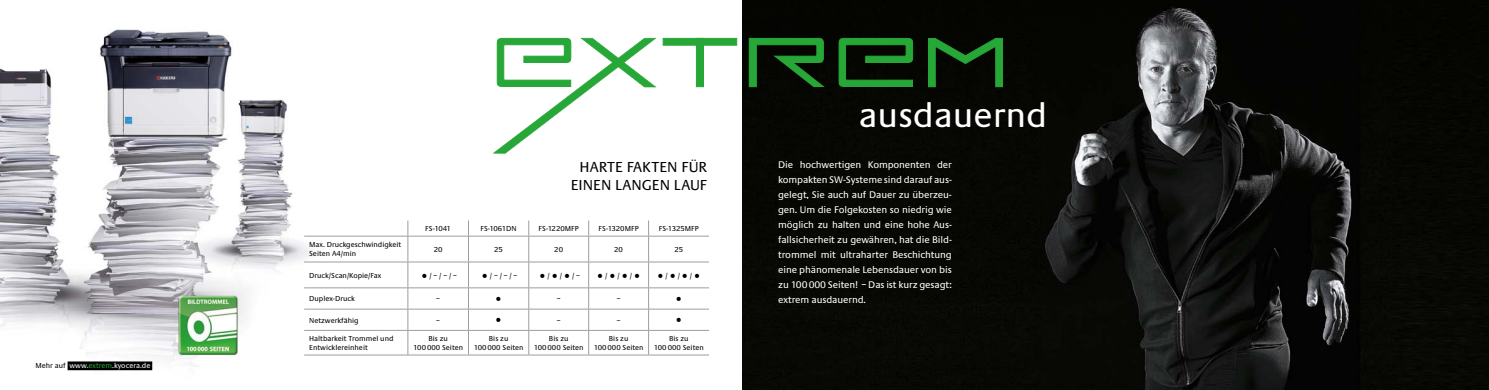
<style>
.page{position:relative;width:1489px;height:390px;background:#fff}
.page>*{position:absolute;margin:0;border:0;box-sizing:border-box;transform-origin:0 0}
.t1{font:35.5px "Praxis EF";color:#fff}
.t2{font:15px "Praxis EF";color:#000}
.t3{font:10px/15px "Praxis EF";letter-spacing:-.01em;color:#fff;text-align:justify}
.t4{font:7.5px/9px "Praxis EF";color:#000;text-align:center}
.t5{font:7.5px "Praxis EF";color:#fff}
.s1{color:#000}
.s2{color:#27a737}
.s3{font-size:15px}
</style>
<div class="page">
<img style="left:742px;top:0;width:746px;height:390px">
<img style="left:0;top:29px;width:350px;height:342px">
<hr style="left:304px;top:236px;width:104px;height:1px;background:#9d9d9c">
<hr style="left:408px;top:236px;width:60px;height:1px;background:#9d9d9c">
<hr style="left:468px;top:236px;width:60px;height:1px;background:#9d9d9c">
<hr style="left:528px;top:236px;width:60px;height:1px;background:#9d9d9c">
<hr style="left:588px;top:236px;width:60px;height:1px;background:#9d9d9c">
<hr style="left:648px;top:236px;width:61px;height:1px;background:#9d9d9c">
<hr style="left:304px;top:262px;width:104px;height:1px;background:#9d9d9c">
<hr style="left:408px;top:262px;width:60px;height:1px;background:#9d9d9c">
<hr style="left:468px;top:262px;width:60px;height:1px;background:#9d9d9c">
<hr style="left:528px;top:262px;width:60px;height:1px;background:#9d9d9c">
<hr style="left:588px;top:262px;width:60px;height:1px;background:#9d9d9c">
<hr style="left:648px;top:262px;width:61px;height:1px;background:#9d9d9c">
<hr style="left:304px;top:287px;width:104px;height:1px;background:#9d9d9c">
<hr style="left:408px;top:287px;width:60px;height:1px;background:#9d9d9c">
<hr style="left:468px;top:287px;width:60px;height:1px;background:#9d9d9c">
<hr style="left:528px;top:287px;width:60px;height:1px;background:#9d9d9c">
<hr style="left:588px;top:287px;width:60px;height:1px;background:#9d9d9c">
<hr style="left:648px;top:287px;width:61px;height:1px;background:#9d9d9c">
<svg style="left:407px;top:220px;width:1px;height:135px"></svg>
<svg style="left:468px;top:220px;width:1px;height:135px"></svg>
<svg style="left:528px;top:220px;width:1px;height:135px"></svg>
<svg style="left:588px;top:220px;width:1px;height:135px"></svg>
<svg style="left:648px;top:220px;width:1px;height:135px"></svg>
<hr style="left:304px;top:309px;width:104px;height:1px;background:#9d9d9c">
<hr style="left:304px;top:330px;width:104px;height:1px;background:#9d9d9c">
<hr style="left:304px;top:355px;width:104px;height:1px;background:#9d9d9c">
<hr style="left:408px;top:309px;width:60px;height:1px;background:#9d9d9c">
<hr style="left:408px;top:330px;width:60px;height:1px;background:#9d9d9c">
<hr style="left:408px;top:355px;width:60px;height:1px;background:#9d9d9c">
<hr style="left:468px;top:309px;width:60px;height:1px;background:#9d9d9c">
<hr style="left:468px;top:330px;width:60px;height:1px;background:#9d9d9c">
<hr style="left:468px;top:355px;width:60px;height:1px;background:#9d9d9c">
<hr style="left:528px;top:309px;width:60px;height:1px;background:#9d9d9c">
<hr style="left:528px;top:330px;width:60px;height:1px;background:#9d9d9c">
<hr style="left:528px;top:355px;width:60px;height:1px;background:#9d9d9c">
<hr style="left:588px;top:309px;width:60px;height:1px;background:#9d9d9c">
<hr style="left:588px;top:330px;width:60px;height:1px;background:#9d9d9c">
<hr style="left:588px;top:355px;width:60px;height:1px;background:#9d9d9c">
<hr style="left:648px;top:309px;width:61px;height:1px;background:#9d9d9c">
<hr style="left:648px;top:330px;width:61px;height:1px;background:#9d9d9c">
<hr style="left:648px;top:355px;width:61px;height:1px;background:#9d9d9c">
<svg style="left:748px;top:38px;width:76px;height:49px;background:#134817"></svg>
<svg style="left:493px;top:38px;width:163px;height:116px"></svg>
<svg style="left:928px;top:38px;width:74px;height:49px;background:#103d13"></svg>
<svg style="left:662px;top:38px;width:75px;height:49px"></svg>
<svg style="left:838px;top:38px;width:75px;height:49px;background:#14521a"></svg>
<img style="left:173px;top:290px;width:77px;height:71px">
<div style="left:68px;top:361px;width:84px;height:9px;background:#000"></div>
<p class="t5" style="left:35px;top:361px;width:116px"><span class="s1">Mehr auf</span> www.<span class="s2">extrem</span>.kyocera.de</p>
<h2 class="t2" style="left:579px;top:159px;width:28px">HARTE</h2>
<h2 class="t2" style="left:626px;top:159px;width:25px">FAKTEN</h2>
<h2 class="t2" style="left:681px;top:159px;width:26px">FÜR</h2>
<h2 class="t2" style="left:570px;top:177px;width:9px">EINEN</h2>
<h2 class="t2" style="left:615px;top:177px;width:84px">LANGEN LAUF</h2>
<p class="t4" style="left:425px;top:224px;width:27px">FS-1041</p>
<p class="t4" style="left:480px;top:224px;width:37px">FS-1061DN</p>
<p class="t4" style="left:538px;top:224px;width:42px">FS-1220MFP</p>
<p class="t4" style="left:598px;top:224px;width:42px">FS-1320MFP</p>
<p class="t4" style="left:658px;top:224px;width:42px">FS-1325MFP</p>
<p class="t4" style="left:309px;top:240px;width:94px;text-align:left">Max. Druckgeschwindigkeit<br>Seiten A4/min</p>
<p class="t4" style="left:434px;top:245px;width:10px">20</p>
<p class="t4" style="left:494px;top:245px;width:10px">25</p>
<p class="t4" style="left:554px;top:245px;width:10px">20</p>
<p class="t4" style="left:614px;top:245px;width:10px">20</p>
<p class="t4" style="left:674px;top:245px;width:10px">25</p>
<p class="t4" style="left:309px;top:271px;width:74px">Druck/Scan/Kopie/Fax</p>
<p class="t4" style="left:419px;top:271px;width:39px"><span class="s3">•</span>/ – / – / –</p>
<p class="t4" style="left:480px;top:271px;width:39px"><span class="s3">•</span>/ – / – / –</p>
<h2 class="t2" style="left:537px;top:267px;width:166px">•<sup>/</sup>•<sup>/</sup>•<sup>/</sup> <sup>–</sup> •<sup>/</sup>•<sup>/</sup>•<sup>/</sup>• •<sup>/</sup>•<sup>/</sup>•<sup>/</sup>•</h2>
<p class="t4" style="left:309px;top:294px;width:47px">Duplex-Druck</p>
<p class="t4" style="left:436px;top:294px;width:5px">–</p>
<h2 class="t2" style="left:493px;top:291px;width:12px">•</h2>
<p class="t4" style="left:557px;top:294px;width:5px">–</p>
<p class="t4" style="left:616px;top:294px;width:5px">–</p>
<h2 class="t2" style="left:673px;top:291px;width:12px">•</h2>
<p class="t4" style="left:309px;top:316px;width:51px">N etzwerkfähig</p>
<p class="t4" style="left:436px;top:316px;width:5px">–</p>
<h2 class="t2" style="left:493px;top:312px;width:12px">•</h2>
<p class="t4" style="left:557px;top:316px;width:5px">–</p>
<p class="t4" style="left:616px;top:316px;width:5px">–</p>
<h2 class="t2" style="left:673px;top:312px;width:12px">•</h2>
<p class="t4" style="left:309px;top:334px;width:86px;text-align:left">Haltbarkeit Trommel und<br>Entwicklereinheit</p>
<p class="t4" style="left:413px;top:334px;width:51px">Bis zu<br>100000 Seiten</p>
<p class="t4" style="left:473px;top:334px;width:51px">Bis zu<br>100000 Seiten</p>
<p class="t4" style="left:534px;top:334px;width:51px">Bis zu<br>100000 Seiten</p>
<p class="t4" style="left:593px;top:334px;width:51px">Bis zu<br>100000 Seiten</p>
<p class="t4" style="left:654px;top:334px;width:51px">Bis zu<br>100000 Seiten</p>
<h1 class="t1" style="left:858px;top:96px;width:190px">ausdauernd</h1>
<p class="t3" style="left:778px;top:157px;width:175px">Die hochwertigen Komponenten der kompakten SW-Systeme sind darauf aus&shy;gelegt, Sie auch auf Dauer zu überzeu&shy;gen. Um die Folgekosten so niedrig wie möglich zu halten und eine hohe Aus&shy;fallsicherheit zu gewähren, hat die Bild&shy;trommel mit ultraharter Beschichtung eine phänomenale Lebensdauer von bis zu 100000 Seiten! – Das ist kurz gesagt: extrem ausdauernd.</p>
</div>
